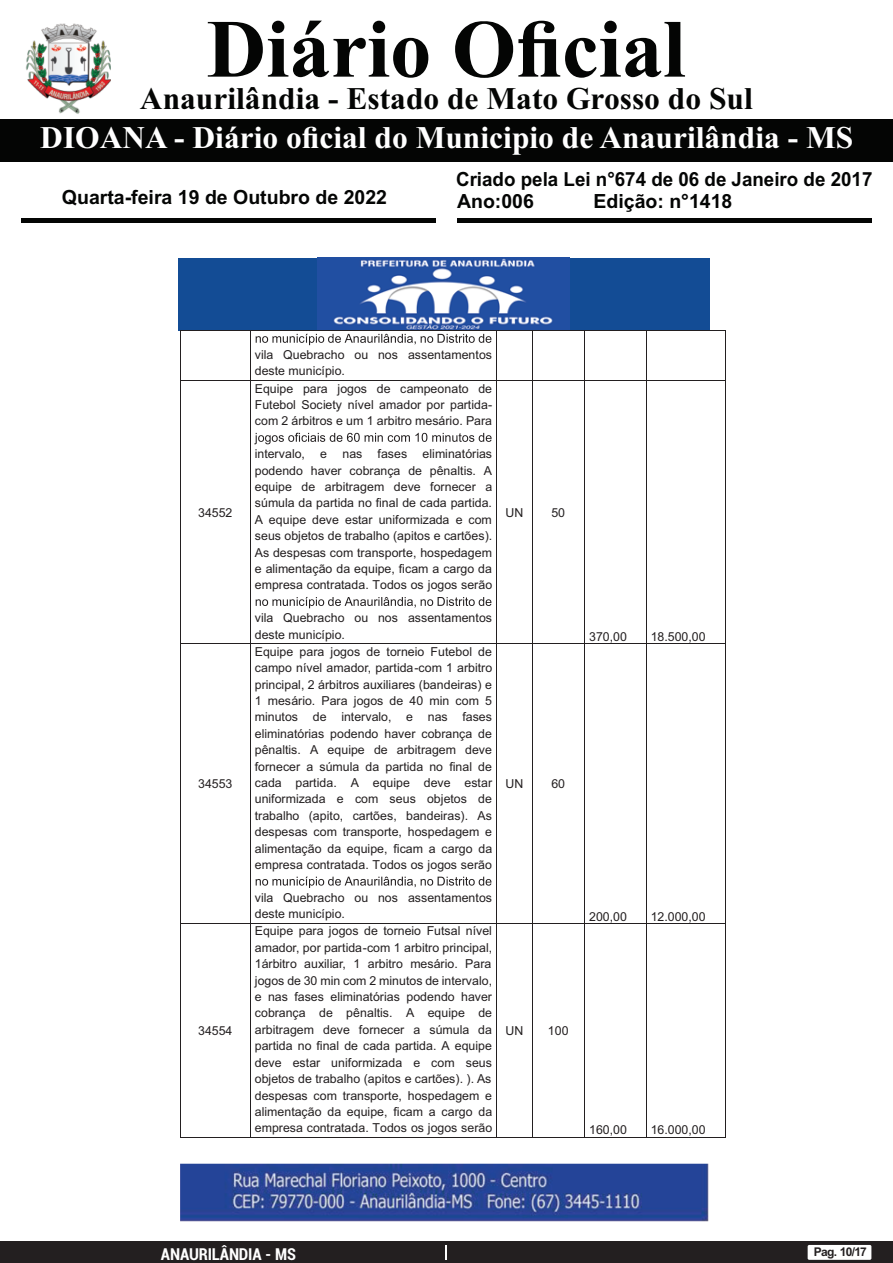
<style>
.page{position:relative;width:893px;height:1263px;background:#fff}
.page>*{position:absolute;margin:0;border:0;box-sizing:border-box;transform-origin:0 0}
.t1{font:700 82.5px "Times New Roman";color:#040504}
.t2{font:700 31.5px "Times New Roman";color:#fff}
.t3{font:700 31.5px "Times New Roman";color:#040504}
.t4{font:700 19.5px "Arial";color:#040504}
.t5{font:700 19.5px "Arial";color:#040504;scale:.96 1}
.t6{font:700 condensed 16.5px "Roboto";letter-spacing:-.01em;color:#fff}
.t7{font:12.3px/16.4px "Arial";color:#231f20;text-align:justify}
.t8{font:700 12px "Arial";letter-spacing:-.055em;color:#231f20}
</style>
<div class="page">
<div style="left:0;top:1242px;width:893px;height:21px;background:#231f20"></div>
<svg style="left:446px;top:1245px;width:1px;height:15px"></svg>
<div style="left:808px;top:1245px;width:63px;height:15px;background:#fff;border-radius:2px"></div>
<div style="left:0;top:119px;width:893px;height:42px;background:#040504"></div>
<hr style="left:21px;top:218px;width:415px;height:4px;background:#040504">
<hr style="left:457px;top:218px;width:415px;height:4px;background:#040504">
<img style="left:25px;top:23px;width:86px;height:91px">
<div style="left:178px;top:258px;width:532px;height:72px;background:#134c95"></div>
<img style="left:317px;top:258px;width:253px;height:72px">
<img style="left:180px;top:1163px;width:529px;height:59px">
<hr style="left:181px;top:330px;width:69px;height:1px;background:#231f20">
<svg style="left:250px;top:330px;width:241px;height:15px"></svg>
<hr style="left:251px;top:330px;width:246px;height:1px;background:#231f20">
<hr style="left:497px;top:330px;width:35px;height:1px;background:#231f20">
<hr style="left:532px;top:330px;width:53px;height:1px;background:#231f20">
<hr style="left:585px;top:330px;width:61px;height:1px;background:#231f20">
<hr style="left:647px;top:330px;width:78px;height:1px;background:#231f20">
<hr style="left:180px;top:331px;width:1px;height:49px;background:#231f20">
<hr style="left:250px;top:331px;width:1px;height:49px;background:#231f20">
<hr style="left:497px;top:331px;width:1px;height:49px;background:#231f20">
<hr style="left:532px;top:331px;width:1px;height:49px;background:#231f20">
<hr style="left:585px;top:331px;width:1px;height:49px;background:#231f20">
<hr style="left:646px;top:331px;width:1px;height:49px;background:#231f20">
<hr style="left:725px;top:331px;width:1px;height:49px;background:#231f20">
<svg style="left:254px;top:433px;width:238px;height:11px"></svg>
<svg style="left:256px;top:597px;width:235px;height:11px"></svg>
<hr style="left:181px;top:380px;width:69px;height:1px;background:#231f20">
<hr style="left:251px;top:380px;width:246px;height:1px;background:#231f20">
<hr style="left:497px;top:380px;width:35px;height:1px;background:#231f20">
<hr style="left:532px;top:380px;width:53px;height:1px;background:#231f20">
<hr style="left:585px;top:380px;width:61px;height:1px;background:#231f20">
<hr style="left:647px;top:380px;width:78px;height:1px;background:#231f20">
<hr style="left:180px;top:381px;width:1px;height:262px;background:#231f20">
<hr style="left:250px;top:381px;width:1px;height:262px;background:#231f20">
<hr style="left:497px;top:381px;width:1px;height:262px;background:#231f20">
<hr style="left:532px;top:381px;width:1px;height:262px;background:#231f20">
<hr style="left:585px;top:381px;width:1px;height:262px;background:#231f20">
<hr style="left:646px;top:381px;width:1px;height:262px;background:#231f20">
<hr style="left:725px;top:381px;width:1px;height:262px;background:#231f20">
<svg style="left:256px;top:877px;width:235px;height:11px"></svg>
<hr style="left:181px;top:643px;width:69px;height:1px;background:#231f20">
<hr style="left:251px;top:643px;width:246px;height:1px;background:#231f20">
<hr style="left:497px;top:643px;width:35px;height:1px;background:#231f20">
<hr style="left:532px;top:643px;width:53px;height:1px;background:#231f20">
<hr style="left:585px;top:643px;width:61px;height:1px;background:#231f20">
<hr style="left:647px;top:643px;width:78px;height:1px;background:#231f20">
<hr style="left:180px;top:644px;width:1px;height:279px;background:#231f20">
<hr style="left:250px;top:644px;width:1px;height:279px;background:#231f20">
<hr style="left:497px;top:644px;width:1px;height:279px;background:#231f20">
<hr style="left:532px;top:644px;width:1px;height:279px;background:#231f20">
<hr style="left:585px;top:644px;width:1px;height:279px;background:#231f20">
<hr style="left:646px;top:644px;width:1px;height:279px;background:#231f20">
<hr style="left:725px;top:644px;width:1px;height:279px;background:#231f20">
<hr style="left:181px;top:923px;width:69px;height:1px;background:#231f20">
<hr style="left:251px;top:923px;width:246px;height:1px;background:#231f20">
<hr style="left:497px;top:923px;width:35px;height:1px;background:#231f20">
<hr style="left:532px;top:923px;width:53px;height:1px;background:#231f20">
<hr style="left:585px;top:923px;width:61px;height:1px;background:#231f20">
<hr style="left:647px;top:923px;width:78px;height:1px;background:#231f20">
<hr style="left:180px;top:924px;width:1px;height:213px;background:#231f20">
<hr style="left:181px;top:1137px;width:69px;height:1px;background:#231f20">
<hr style="left:250px;top:924px;width:1px;height:213px;background:#231f20">
<hr style="left:251px;top:1137px;width:246px;height:1px;background:#231f20">
<hr style="left:497px;top:924px;width:1px;height:213px;background:#231f20">
<hr style="left:497px;top:1137px;width:35px;height:1px;background:#231f20">
<hr style="left:532px;top:924px;width:1px;height:213px;background:#231f20">
<hr style="left:532px;top:1137px;width:53px;height:1px;background:#231f20">
<hr style="left:585px;top:924px;width:1px;height:213px;background:#231f20">
<hr style="left:585px;top:1137px;width:61px;height:1px;background:#231f20">
<hr style="left:646px;top:924px;width:1px;height:213px;background:#231f20">
<hr style="left:647px;top:1137px;width:78px;height:1px;background:#231f20">
<hr style="left:725px;top:924px;width:1px;height:213px;background:#231f20">
<h1 class="t1" style="left:207px;top:21px;width:480px">Diário Oficial</h1>
<h2 class="t3" style="left:140px;top:88px;width:614px">Anaurilândia - Estado de Mato Grosso do Sul</h2>
<h2 class="t2" style="left:40px;top:126px;width:814px">DIOANA - Diário oficial do Municipio de Anaurilândia - MS</h2>
<h3 class="t5" style="left:456px;top:172px;width:435px">Criado pela Lei n°674 de 06 de Janeiro de 2017</h3>
<h3 class="t4" style="left:62px;top:190px;width:327px">Quarta-feira 19 de Outubro de 2022</h3>
<h3 class="t4" style="left:457px;top:193px;width:78px">Ano:006</h3>
<h3 class="t4" style="left:593px;top:193px;width:140px">Edição: n°1418</h3>
<p class="t7" style="left:255px;top:348px;width:239px">vila Quebracho ou nos assentamentos deste município.</p>
<p class="t7" style="left:198px;top:505px;width:36px">34552</p>
<p class="t7" style="left:255px;top:381px;width:239px">Equipe para jogos de campeonato de Futebol Society nível amador por partida&shy;com 2 árbitros e um 1 arbitro mesário. Para</p>
<p class="t7" style="left:255px;top:447px;width:239px">intervalo, e nas fases eliminatórias podendo haver cobrança de pênaltis. A equipe de arbitragem deve fornecer a súmula da partida no final de cada partida.<br>A equipe deve estar uniformizada e com seus objetos de trabalho (apitos e cartões).<br>As despesas com transporte, hospedagem e alimentação da equipe, ficam a cargo da empresa contratada. Todos os jogos serão</p>
<p class="t7" style="left:255px;top:611px;width:239px">vila Quebracho ou nos assentamentos deste município.</p>
<p class="t7" style="left:505px;top:505px;width:19px">UN</p>
<p class="t7" style="left:551px;top:505px;width:15px">50</p>
<p class="t7" style="left:589px;top:629px;width:39px">370,00</p>
<p class="t7" style="left:651px;top:629px;width:57px">18.500,00</p>
<p class="t7" style="left:198px;top:777px;width:36px">34553</p>
<p class="t7" style="left:255px;top:644px;width:239px">Equipe para jogos de torneio Futebol de campo nível amador, partida-com 1 arbitro principal, 2 árbitros auxiliares (bandeiras) e 1 mesário. Para jogos de 40 min com 5 minutos de intervalo, e nas fases eliminatórias podendo haver cobrança de pênaltis. A equipe de arbitragem deve fornecer a súmula da partida no final de cada partida. A equipe deve estar uniformizada e com seus objetos de trabalho (apito, cartões, bandeiras). As despesas com transporte, hospedagem e alimentação da equipe, ficam a cargo da empresa contratada. Todos os jogos serão</p>
<p class="t7" style="left:255px;top:890px;width:239px">vila Quebracho ou nos assentamentos deste município.</p>
<p class="t7" style="left:505px;top:777px;width:19px">UN</p>
<p class="t7" style="left:551px;top:777px;width:15px">60</p>
<p class="t7" style="left:589px;top:909px;width:39px">200,00</p>
<p class="t7" style="left:651px;top:909px;width:57px">12.000,00</p>
<p class="t7" style="left:198px;top:1023px;width:36px">34554</p>
<p class="t7" style="left:255px;top:924px;width:239px">Equipe para jogos de torneio Futsal nível amador, por partida-com 1 arbitro principal, 1árbitro auxiliar, 1 arbitro mesário. Para jogos de 30 min com 2 minutos de intervalo, e nas fases eliminatórias podendo haver cobrança de pênaltis. A equipe de arbitragem deve fornecer a súmula da partida no final de cada partida. A equipe deve estar uniformizada e com seus objetos de trabalho (apitos e cartões). ). As despesas com transporte, hospedagem e alimentação da equipe, ficam a cargo da empresa contratada. Todos os jogos serão</p>
<p class="t7" style="left:505px;top:1023px;width:19px">UN</p>
<p class="t7" style="left:548px;top:1023px;width:22px">100</p>
<p class="t7" style="left:589px;top:1123px;width:39px">160,00</p>
<p class="t7" style="left:651px;top:1123px;width:57px">16.000,00</p>
<h3 class="t6" style="left:161px;top:1247px;width:136px">ANAURILÂNDIA - MS</h3>
<p class="t8" style="left:814px;top:1247px;width:55px">Pag. 10/17</p>
</div>
